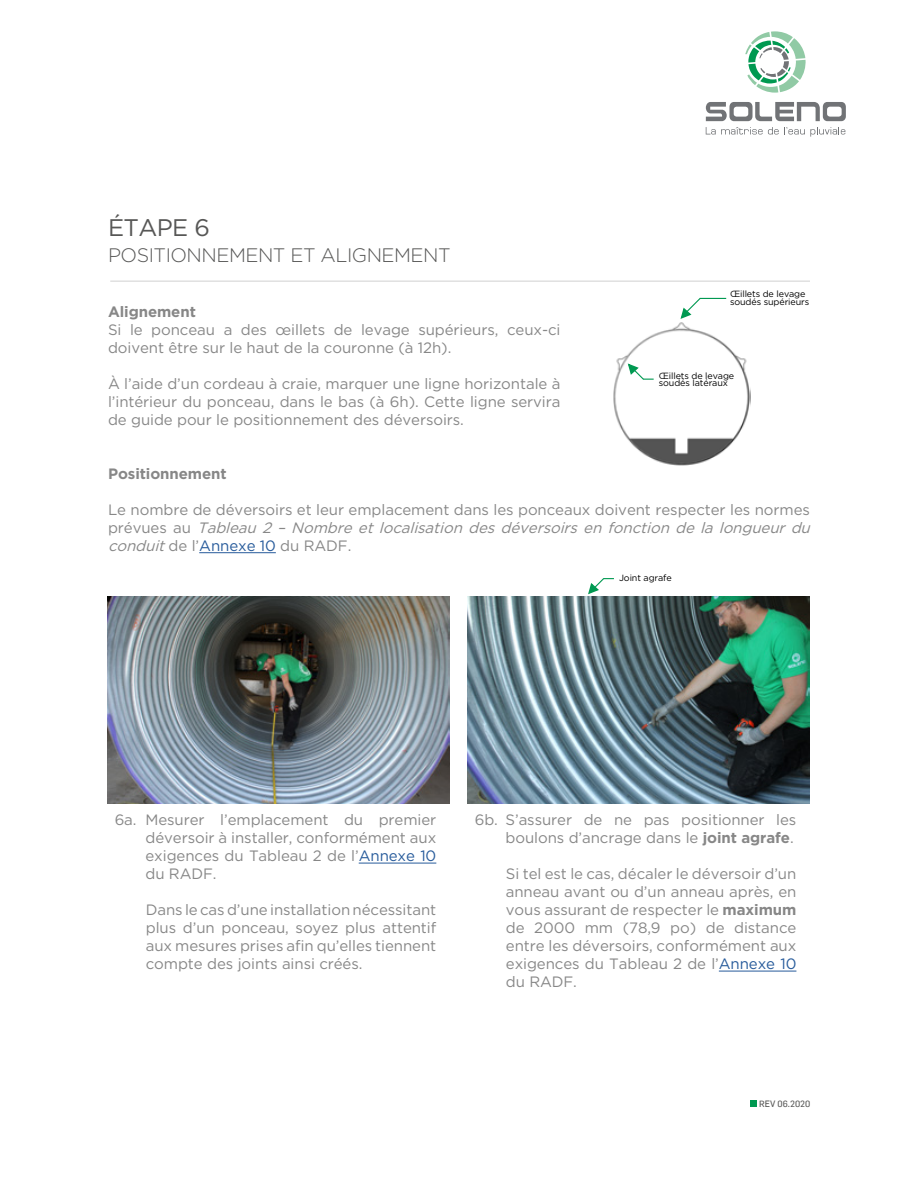
<style>
.page{position:relative;width:918px;height:1188px;background:#fff}
.page>*{position:absolute;margin:0;border:0;box-sizing:border-box;transform-origin:0 0}
.t1{font:24px "Gotham HTF";letter-spacing:-.025em;color:#575756}
.t2{font:300 19.5px "Gotham HTF";letter-spacing:-.025em;color:#575756}
.t3{font:15px/18px "Gotham HTF";letter-spacing:-.005em;color:#878787;text-align:justify}
.t4{font:700 15px "Gotham HTF";letter-spacing:-.005em;color:#878787}
.t5{font:9px/7.5px "Gotham HTF";letter-spacing:-.01em;color:#000}
.t6{font:9px "Soleno texte";color:#575756}
.s1{font-style:italic}
.s2{color:#275b9b}
.s3{font-weight:700}
</style>
<div class="page">
<svg style="left:745px;top:31px;width:61px;height:62px"></svg>
<svg style="left:706px;top:102px;width:140px;height:19px"></svg>
<svg style="left:706px;top:127px;width:139px;height:10px"></svg>
<div style="left:750px;top:1101px;width:7px;height:6px;background:#009951"></div>
<hr style="left:110px;top:281px;width:700px;height:1px;background:#d0d0d0">
<img style="left:613px;top:322px;width:138px;height:144px">
<hr style="left:199px;top:552px;width:77px;height:1px;background:#275b9b">
<svg style="left:680px;top:297px;width:46px;height:22px"></svg>
<hr style="left:359px;top:863px;width:77px;height:1px;background:#275b9b">
<img style="left:108px;top:596px;width:342px;height:207px">
<img style="left:468px;top:596px;width:342px;height:207px">
<hr style="left:719px;top:971px;width:77px;height:1px;background:#275b9b">
<svg style="left:627px;top:363px;width:27px;height:18px"></svg>
<svg style="left:588px;top:578px;width:26px;height:17px"></svg>
<h1 class="t1" style="left:108px;top:215px;width:103px">ÉTAPE 6</h1>
<h2 class="t2" style="left:108px;top:244px;width:344px">POSITIONNEMENT ET ALIGNEMENT</h2>
<p class="t4" style="left:108px;top:303px;width:89px">Alignement</p>
<p class="t3" style="left:108px;top:320px;width:454px">Si le ponceau a des œillets de levage supérieurs, ceux-ci doivent être sur le haut de la couronne (à 12h).</p>
<p class="t3" style="left:108px;top:374px;width:454px">À l’aide d’un cordeau à craie, marquer une ligne horizontale à l’intérieur du ponceau, dans le bas (à 6h). Cette ligne servira de guide pour le positionnement des déversoirs.</p>
<p class="t5" style="left:730px;top:290px;width:81px">Œillets de levage soudés supérieurs</p>
<p class="t5" style="left:659px;top:372px;width:77px">Œillets de levage soudés latéraux</p>
<p class="t4" style="left:108px;top:465px;width:120px">Positionnement</p>
<p class="t3" style="left:108px;top:500px;width:708px;text-align:left">Le nombre de déversoirs et leur emplacement dans les ponceaux doivent respecter les normes p r é v u e s a u <span class="s1">Tableau 2 – Nombre et localisation des déversoirs en fonction de la longueur du conduit</span>de l’<span class="s2">Annexe 10</span> du RADF.</p>
<p class="t5" style="left:619px;top:574px;width:54px">Joint agrafe</p>
<p class="t3" style="left:145px;top:810px;width:292px;text-indent:-31px">6a. Mesurer l’emplacement du premier déversoir à installer, conformément aux exigences du Tableau 2 de l’<span class="s2">Annexe 10 </span>du RADF.</p>
<p class="t3" style="left:146px;top:900px;width:292px">Dans le cas d’une installation nécessitant plus d’un ponceau, soyez plus attentif aux mesures prises afin qu’elles tiennent compte des joints ainsi créés.</p>
<p class="t3" style="left:475px;top:810px;width:323px;text-align:right">6b. S’assurer de ne pas positionner les boulons d’ancrage dans le <span class="s3">joint agrafe</span>.</p>
<p class="t3" style="left:506px;top:864px;width:292px">Si tel est le cas, décaler le déversoir d’un anneau avant ou d’un anneau après, en vous assurant de respecter le <span class="s3">maximum </span>de 2000 mm (78,9 po) de distance entre les déversoirs, conformément aux exigences du Tableau 2 de l’<span class="s2">Annexe 10 </span>du RADF.</p>
<p class="t6" style="left:759px;top:1098px;width:53px">REV 06.2020</p>
</div>
